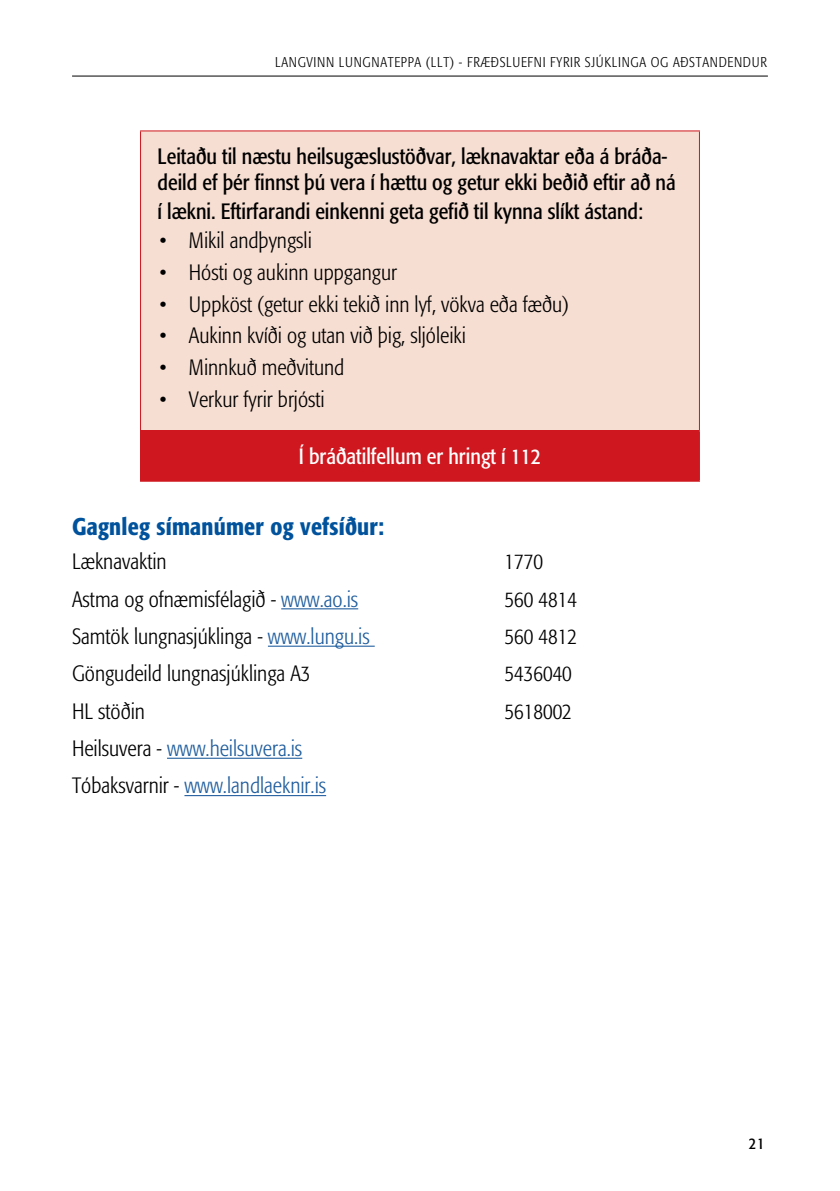
<style>
.page{position:relative;width:840px;height:1191px;background:#fff}
.page>*{position:absolute;margin:0;border:0;box-sizing:border-box;transform-origin:0 0}
.t1{font:500 condensed 24px "Formata";letter-spacing:.01em;color:#00529c}
.t2{font:300 condensed 22px "Formata";color:#000}
.t3{font:condensed 22px/26px "Formata";color:#000}
.t4{font:300 condensed 22px/37.4px "Formata";color:#215e9e}
.t5{font:condensed 22px "Formata";color:#fff}
.t6{font:condensed 16px "Formata";color:#000}
.t7{font:300 condensed 14px "Formata";letter-spacing:.05em;color:#000}
.s1{color:#215e9e}
.s2{color:#000}
</style>
<div class="page">
<hr style="left:72px;top:76px;width:695px;height:1px;background:#000">
<hr style="left:281px;top:608px;width:77px;height:1px;background:#215e9e">
<hr style="left:268px;top:645px;width:106px;height:2px;background:#215e9e">
<hr style="left:167px;top:757px;width:135px;height:2px;background:#215e9e">
<hr style="left:184px;top:795px;width:142px;height:1px;background:#215e9e">
<div style="left:140px;top:131px;width:559px;height:300px;background:#f7ded2"></div>
<div style="left:140px;top:431px;width:559px;height:50px;background:#ce171e"></div>
<hr style="left:140px;top:130px;width:559px;height:1px;background:#ce171e">
<hr style="left:140px;top:131px;width:1px;height:299px;background:#ce171e">
<hr style="left:698px;top:131px;width:1px;height:299px;background:#ce171e">
<hr style="left:140px;top:430px;width:559px;height:1px;background:#ce171e">
<hr style="left:140px;top:481px;width:559px;height:1px;background:#ce171e">
<p class="t7" style="left:275px;top:54px;width:493px">LANGVINN LUNGNATEPPA (LLT) - FRÆÐSLUEFNI FYRIR SJÚKLINGA OG AÐSTANDENDUR</p>
<p class="t3" style="left:157px;top:144px;width:519px">Leitaðu til næstu heilsugæslustöðvar, læknavaktar eða á bráða&shy;deild ef þér finnst þú vera í hættu og getur ekki beðið eftir að ná</p>
<p class="t3" style="left:157px;top:199px;width:487px">í lækni. Eftirfarandi einkenni geta gefið til kynna slíkt ástand:</p>
<p class="t2" style="left:159px;top:228px;width:154px">• Mikil andþyngsli</p>
<p class="t2" style="left:159px;top:260px;width:239px">• Hósti og aukinn uppgangur</p>
<p class="t2" style="left:159px;top:291px;width:411px">• Uppköst (getur ekki tekið inn lyf, vökva eða fæðu)</p>
<p class="t2" style="left:159px;top:323px;width:307px">• Aukinn kvíði og utan við þig, sljóleiki</p>
<p class="t2" style="left:159px;top:355px;width:186px">• Minnkuð meðvitund</p>
<p class="t2" style="left:159px;top:386px;width:166px">• Verkur fyrir brjósti</p>
<p class="t5" style="left:299px;top:443px;width:243px">Í bráðatilfellum er hringt í 112</p>
<p class="t1" style="left:72px;top:512px;width:313px">Gagnleg símanúmer og vefsíður:</p>
<p class="t2" style="left:72px;top:549px;width:96px">Læknavaktin</p>
<p class="t2" style="left:504px;top:549px;width:40px">1770</p>
<p class="t2" style="left:72px;top:586px;width:287px">Astma og ofnæmisfélagið - <span class="s1">www.ao.is</span></p>
<p class="t2" style="left:504px;top:586px;width:74px">560 4814</p>
<p class="t2" style="left:72px;top:623px;width:299px">Samtök lungnasjúklinga - <span class="s1">www.lungu.is</span></p>
<p class="t2" style="left:504px;top:623px;width:74px">560 4812</p>
<p class="t2" style="left:72px;top:661px;width:240px">Göngudeild lungnasjúklinga A3</p>
<p class="t2" style="left:504px;top:661px;width:69px">5436040</p>
<p class="t2" style="left:72px;top:698px;width:74px">HL stöðin</p>
<p class="t2" style="left:504px;top:698px;width:69px">5618002</p>
<p class="t4" style="left:72px;top:730px;width:255px"><span class="s2">Heilsuvera -</span> www.heilsuvera.is<br><span class="s2">Tóbaksvarnir -</span> www.landlaeknir.is</p>
<p class="t6" style="left:748px;top:1133px;width:17px">21</p>
</div>
